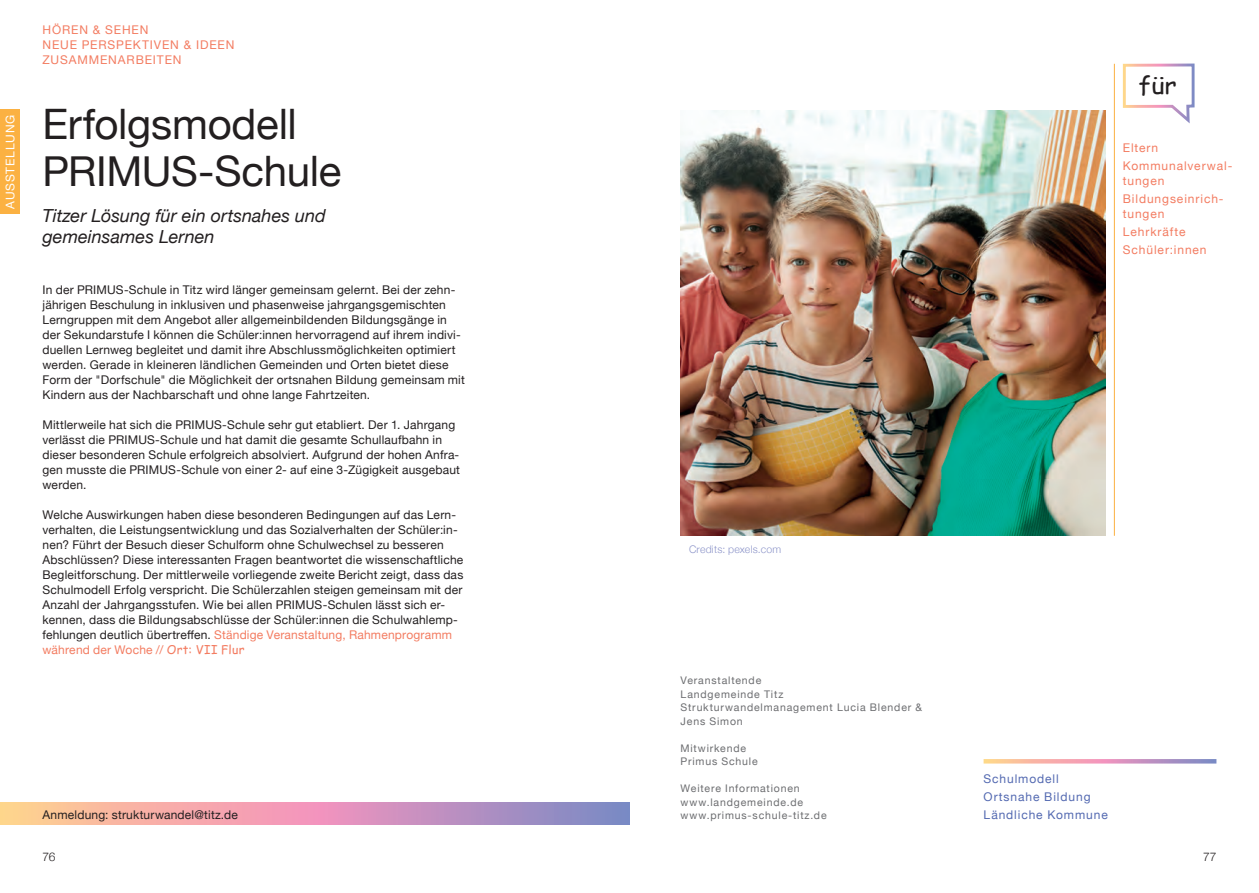
<style>
.page{position:relative;width:1259px;height:893px;background:#fff}
.page>*{position:absolute;margin:0;border:0;box-sizing:border-box;transform-origin:0 0}
.t1{font:42px/46.5px "Helvetica Neue";letter-spacing:-.005em;color:#231f20}
.t2{font:23.7px "Comic Sans MS";color:#231f20;scale:1.07 1}
.t3{font:italic 18px/21px "Helvetica Neue";letter-spacing:.005em;color:#231f20}
.t4{font:12px/15px "Helvetica Neue";letter-spacing:.015em;color:#231f20}
.t5{font:12px/18px "Helvetica Neue";letter-spacing:.075em;color:#f37c61}
.t6{font:12px/18px "Helvetica Neue";letter-spacing:.075em;color:#5369b1}
.t7{font:12px "Helvetica Neue";letter-spacing:.075em;color:#fff}
.t8{font:300 12px "Helvetica Neue";color:#231f20}
.t9{font:10.5px/13.5px "Helvetica Neue";letter-spacing:.08em;color:#6c6d70}
.t10{font:300 10.5px "Helvetica Neue";letter-spacing:.02em;color:#8e96ca}
.s1{font-size:41.25px}
.s2{color:#f37c61}
.s3{font-family:"Comic Sans MS";color:#f37c61}
</style>
<div class="page">
<svg style="left:0;top:802px;width:629px;height:22px;background:#d6a0b3"></svg>
<svg style="left:1122px;top:63px;width:73px;height:61px"></svg>
<hr style="left:1114px;top:64px;width:1px;height:472px;background:#fbb142">
<img style="left:680px;top:111px;width:426px;height:425px">
<svg style="left:983px;top:759px;width:233px;height:4px"></svg>
<div style="left:0;top:109px;width:20px;height:105px;background:#fbb142"></div>
<p class="t7" style="left:2px;top:209px;width:96px;rotate:-90deg">AUSSTELLUNG</p>
<p class="t5" style="left:43px;top:22px;width:193px;line-height:15px">HÖREN &amp; SEHEN<br>NEUE PERSPEKTIVEN &amp; IDEEN<br>ZUSAMMENARBEITEN</p>
<h1 class="t1" style="left:43px;top:103px;width:300px">Erfolgsmodell<br><span class="s1">PRIMUS</span>-Schule</h1>
<h3 class="t3" style="left:43px;top:206px;width:285px">Titzer Lösung für ein ortsnahes und gemeinsames Lernen</h3>
<p class="t4" style="left:43px;top:283px;width:424px">In der PRIMUS-Schule in Titz wird länger gemeinsam gelernt. Bei der zehn&shy;jährigen Beschulung in inklusiven und phasenweise jahrgangsgemischten Lerngruppen mit dem Angebot aller allgemeinbildenden Bildungsgänge in der Sekundarstufe I können die Schüler:innen hervorragend auf ihrem indivi&shy;duellen Lernweg begleitet und damit ihre Abschlussmöglichkeiten optimiert werden. Gerade in kleineren ländlichen Gemeinden und Orten bietet diese Form der "Dorfschule" die Möglichkeit der ortsnahen Bildung gemeinsam mit Kindern aus der Nachbarschaft und ohne lange Fahrtzeiten.</p>
<p class="t4" style="left:43px;top:418px;width:419px">Mittlerweile hat sich die PRIMUS-Schule sehr gut etabliert. Der 1. Jahrgang verlässt die PRIMUS-Schule und hat damit die gesamte Schullaufbahn in dieser besonderen Schule erfolgreich absolviert. Aufgrund der hohen Anfra&shy;gen musste die PRIMUS-Schule von einer 2- auf eine 3-Zügigkeit ausgebaut werden.</p>
<p class="t4" style="left:43px;top:508px;width:422px">Welche Auswirkungen haben diese besonderen Bedingungen auf das Lern&shy;verhalten, die Leistungsentwicklung und das Sozialverhalten der Schüler:in&shy;nen? Führt der Besuch dieser Schulform ohne Schulwechsel zu besseren Abschlüssen? Diese interessanten Fragen beantwortet die wissenschaftliche Begleitforschung. Der mittlerweile vorliegende zweite Bericht zeigt, dass das Schulmodell Erfolg verspricht. Die Schülerzahlen steigen gemeinsam mit der Anzahl der Jahrgangsstufen. Wie bei allen PRIMUS-Schulen lässt sich er&shy;kennen, dass die Bildungsabschlüsse der Schüler:innen die Schulwahlemp&shy;fehlungen deutlich übertreffen. <span class="s2">Ständige Veranstaltung, Rahmenprogramm während der Woche //</span> <span class="s3">Ort: VII Flur</span></p>
<p class="t4" style="left:43px;top:808px;width:197px">Anmeldung: strukturwandel@titz.de</p>
<h2 class="t2" style="left:1138px;top:68px;width:37px">für</h2>
<p class="t5" style="left:1123px;top:139px;width:111px">Eltern<br>Kommunalverwal-</p>
<p class="t5" style="left:1123px;top:172px;width:102px">tungen<br>Bildungseinrich-</p>
<p class="t5" style="left:1123px;top:205px;width:85px">tungen<br>Lehrkräfte<br>Schüler:innen</p>
<p class="t10" style="left:689px;top:541px;width:94px">Credits: pexels.com</p>
<p class="t9" style="left:680px;top:674px;width:243px">Veranstaltende<br>Landgemeinde Titz<br>Strukturwandelmanagement Lucia Blender &amp;<br>Jens Simon</p>
<p class="t9" style="left:680px;top:742px;width:79px">Mitwirkende<br>Primus Schule</p>
<p class="t9" style="left:680px;top:782px;width:148px">Weitere Informationen www.landgemeinde.de www.primus-schule-titz.de</p>
<p class="t6" style="left:983px;top:770px;width:126px">Schulmodell<br>Ortsnahe Bildung<br>Ländliche Kommune</p>
<p class="t8" style="left:43px;top:847px;width:15px">76</p>
<p class="t8" style="left:1203px;top:847px;width:15px">77</p>
</div>
